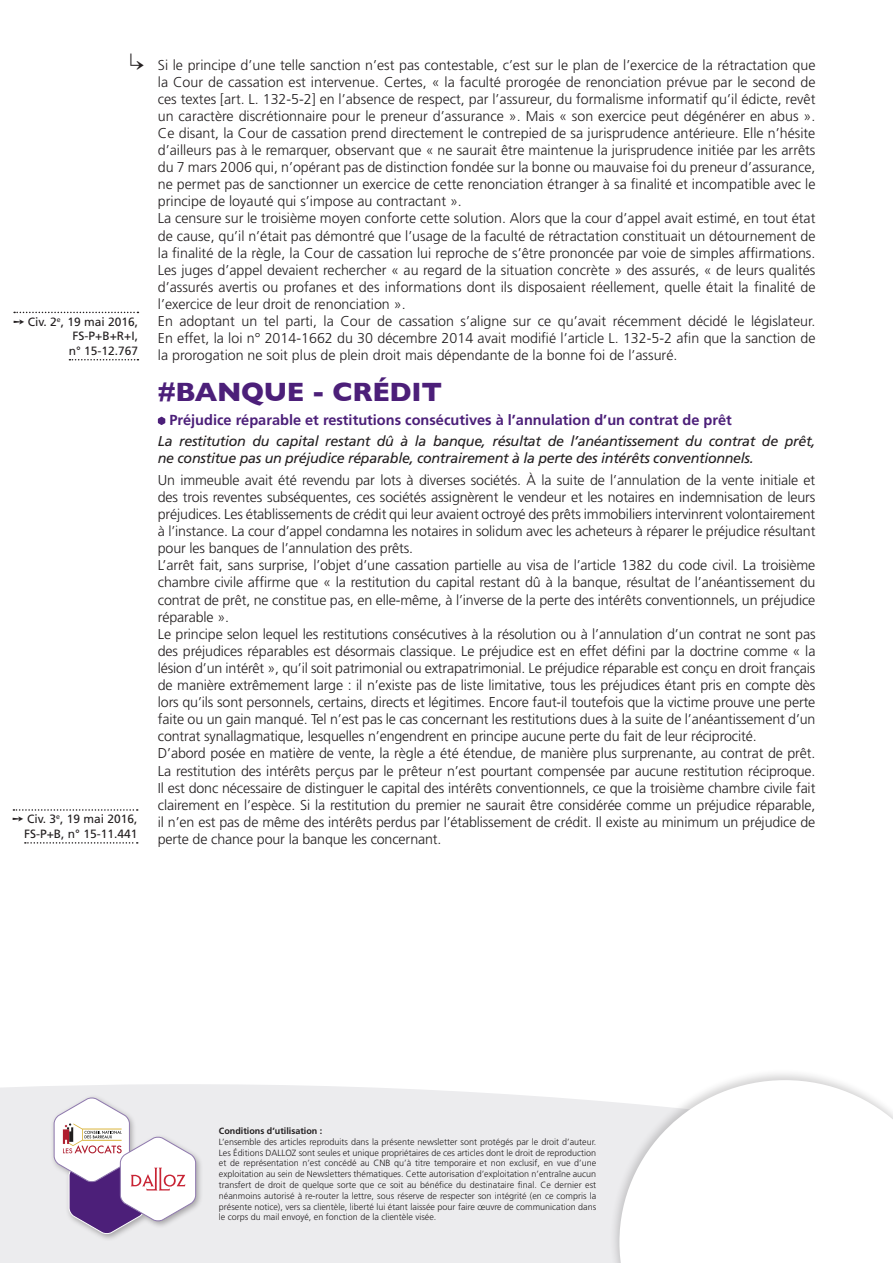
<style>
.page{position:relative;width:893px;height:1263px;background:#fff}
.page>*{position:absolute;margin:0;border:0;box-sizing:border-box;transform-origin:0 0}
._1-texte_titre{font:700 27px "Gill Sans";letter-spacing:-.01em;color:#4c1f79}
._2-texte_sous_titre{font:700 14.55px "Frutiger";color:#4c1f79}
._6-texte_texte{font:300 14.25px/17.1px "Frutiger";letter-spacing:-.01em;color:#231f20;text-align:justify}
._4-texte_chapo{font:italic 14.25px/17.1px "Frutiger";letter-spacing:-.02em;color:#231f20}
._3-texte_source{font:12px/14.4px "Frutiger";color:#231f20;text-align:right}
._7-texte_note{font:300 9px/10.8px "Frutiger";color:#231f20;text-align:justify}
._8-texte_note_gras{font:700 9px "Frutiger";color:#231f20}
</style>
<div class="page">
<div style="left:0;top:1084px;width:609px;height:179px;background:#ececee"></div>
<div style="left:609px;top:1068px;width:284px;height:195px;background:#231f20;opacity:.2"></div>
<svg style="left:619px;top:1080px;width:274px;height:183px"></svg>
<svg style="left:158px;top:417px;width:7px;height:8px"></svg>
<svg style="left:13px;top:809px;width:125px;height:2px"></svg>
<svg style="left:25px;top:842px;width:113px;height:2px"></svg>
<svg style="left:14px;top:312px;width:124px;height:1px"></svg>
<svg style="left:69px;top:359px;width:69px;height:1px"></svg>
<div style="left:51px;top:1094px;width:152px;height:147px;background:#231f20;opacity:.35"></div>
<svg style="left:54px;top:1097px;width:142px;height:137px"></svg>
<p class="_3-texte_source" style="left:13px;top:315px;width:126px">➙ Civ. 2<sup>e</sup>, 19 mai 2016,<br>FS-P+B+R+I,<br>n° 15-12.767</p>
<p class="_3-texte_source" style="left:13px;top:812px;width:126px">➙ Civ. 3<sup>e</sup>, 19 mai 2016,<br>FS-P+B, n° 15-11.441</p>
<p class="_6-texte_texte" style="left:158px;top:56px;width:659px">Si le principe d’une telle sanction n’est pas contestable, c’est sur le plan de l’exercice de la rétractation que la Cour de cassation est intervenue. Certes, « la faculté prorogée de renonciation prévue par le second de ces textes [art. L. 132-5-2] en l’absence de respect, par l’assureur, du formalisme informatif qu’il édicte, revêt un caractère discrétionnaire pour le preneur d’assurance ». Mais « son exercice peut dégénérer en abus ».<br>Ce disant, la Cour de cassation prend directement le contrepied de sa jurisprudence antérieure. Elle n’hésite d’ailleurs pas à le remarquer, observant que « ne saurait être maintenue la jurisprudence initiée par les arrêts du 7 mars 2006 qui, n’opérant pas de distinction fondée sur la bonne ou mauvaise foi du preneur d’assurance, ne permet pas de sanctionner un exercice de cette renonciation étranger à sa finalité et incompatible avec le principe de loyauté qui s’impose au contractant ».</p>
<p class="_6-texte_texte" style="left:158px;top:210px;width:659px">La censure sur le troisième moyen conforte cette solution. Alors que la cour d’appel avait estimé, en tout état de cause, qu’il n’était pas démontré que l’usage de la faculté de rétractation constituait un détournement de la finalité de la règle, la Cour de cassation lui reproche de s’être prononcée par voie de simples affirmations.<br>Les juges d’appel devaient rechercher « au regard de la situation concrète » des assurés, « de leurs qualités d’assurés avertis ou profanes et des informations dont ils disposaient réellement, quelle était la finalité de l’exercice de leur droit de renonciation ».</p>
<p class="_6-texte_texte" style="left:158px;top:313px;width:659px">En adoptant un tel parti, la Cour de cassation s’aligne sur ce qu’avait récemment décidé le législateur.<br>En effet, la loi n° 2014-1662 du 30 décembre 2014 avait modifié l’article L. 132-5-2 afin que la sanction de la prorogation ne soit plus de plein droit mais dépendante de la bonne foi de l’assuré.</p>
<p class="_1-texte_titre" style="left:158px;top:371px;width:286px">#BANQUE - CRÉDIT</p>
<p class="_2-texte_sous_titre" style="left:169px;top:411px;width:564px">Préjudice réparable et restitutions consécutives à l’annulation d’un contrat de prêt</p>
<p class="_4-texte_chapo" style="left:158px;top:433px;width:659px">La restitution du capital restant dû à la banque, résultat de l’anéantissement du contrat de prêt, ne constitue pas un préjudice réparable, contrairement à la perte des intérêts conventionnels.</p>
<p class="_6-texte_texte" style="left:158px;top:471px;width:659px">Un immeuble avait été revendu par lots à diverses sociétés. À la suite de l’annulation de la vente initiale et des trois reventes subséquentes, ces sociétés assignèrent le vendeur et les notaires en indemnisation de leurs préjudices. Les établissements de crédit qui leur avaient octroyé des prêts immobiliers intervinrent volontairement à l’instance. La cour d’appel condamna les notaires in solidum avec les acheteurs à réparer le préjudice résultant pour les banques de l’annulation des prêts.</p>
<p class="_6-texte_texte" style="left:158px;top:557px;width:659px">L’arrêt fait, sans surprise, l’objet d’une cassation partielle au visa de l’article 1382 du code civil. La troisième chambre civile affirme que « la restitution du capital restant dû à la banque, résultat de l’anéantissement du contrat de prêt, ne constitue pas, en elle-même, à l’inverse de la perte des intérêts conventionnels, un préjudice réparable ».</p>
<p class="_6-texte_texte" style="left:158px;top:625px;width:659px">Le principe selon lequel les restitutions consécutives à la résolution ou à l’annulation d’un contrat ne sont pas des préjudices réparables est désormais classique. Le préjudice est en effet défini par la doctrine comme « la lésion d’un intérêt », qu’il soit patrimonial ou extrapatrimonial. Le préjudice réparable est conçu en droit français de manière extrêmement large : il n’existe pas de liste limitative, tous les préjudices étant pris en compte dès lors qu’ils sont personnels, certains, directs et légitimes. Encore faut-il toutefois que la victime prouve une perte faite ou un gain manqué. Tel n’est pas le cas concernant les restitutions dues à la suite de l’anéantissement d’un contrat synallagmatique, lesquelles n’engendrent en principe aucune perte du fait de leur réciprocité.</p>
<p class="_6-texte_texte" style="left:158px;top:745px;width:659px">D’abord posée en matière de vente, la règle a été étendue, de manière plus surprenante, au contrat de prêt.<br>La restitution des intérêts perçus par le prêteur n’est pourtant compensée par aucune restitution réciproque.<br>Il est donc nécessaire de distinguer le capital des intérêts conventionnels, ce que la troisième chambre civile fait clairement en l’espèce. Si la restitution du premier ne saurait être considérée comme un préjudice réparable, il n’en est pas de même des intérêts perdus par l’établissement de crédit. Il existe au minimum un préjudice de perte de chance pour la banque les concernant.</p>
<p class="_8-texte_note_gras" style="left:219px;top:1126px;width:105px">Conditions d’utilisation :</p>
<p class="_7-texte_note" style="left:219px;top:1136px;width:379px">L’ensemble des articles reproduits dans la présente newsletter sont protégés par le droit d’auteur.<br>Les Éditions DALLOZ sont seules et unique propriétaires de ces articles dont le droit de reproduction et de représentation n’est concédé au CNB qu’à titre temporaire et non exclusif, en vue d’une exploitation au sein de Newsletters thématiques. Cette autorisation d’exploitation n’entraîne aucun transfert de droit de quelque sorte que ce soit au bénéfice du destinataire final. Ce dernier est néanmoins autorisé à re-router la lettre, sous réserve de respecter son intégrité (en ce compris la présente notice), vers sa clientèle, liberté lui étant laissée pour faire œuvre de communication dans le corps du mail envoyé, en fonction de la clientèle visée.</p>
</div>
